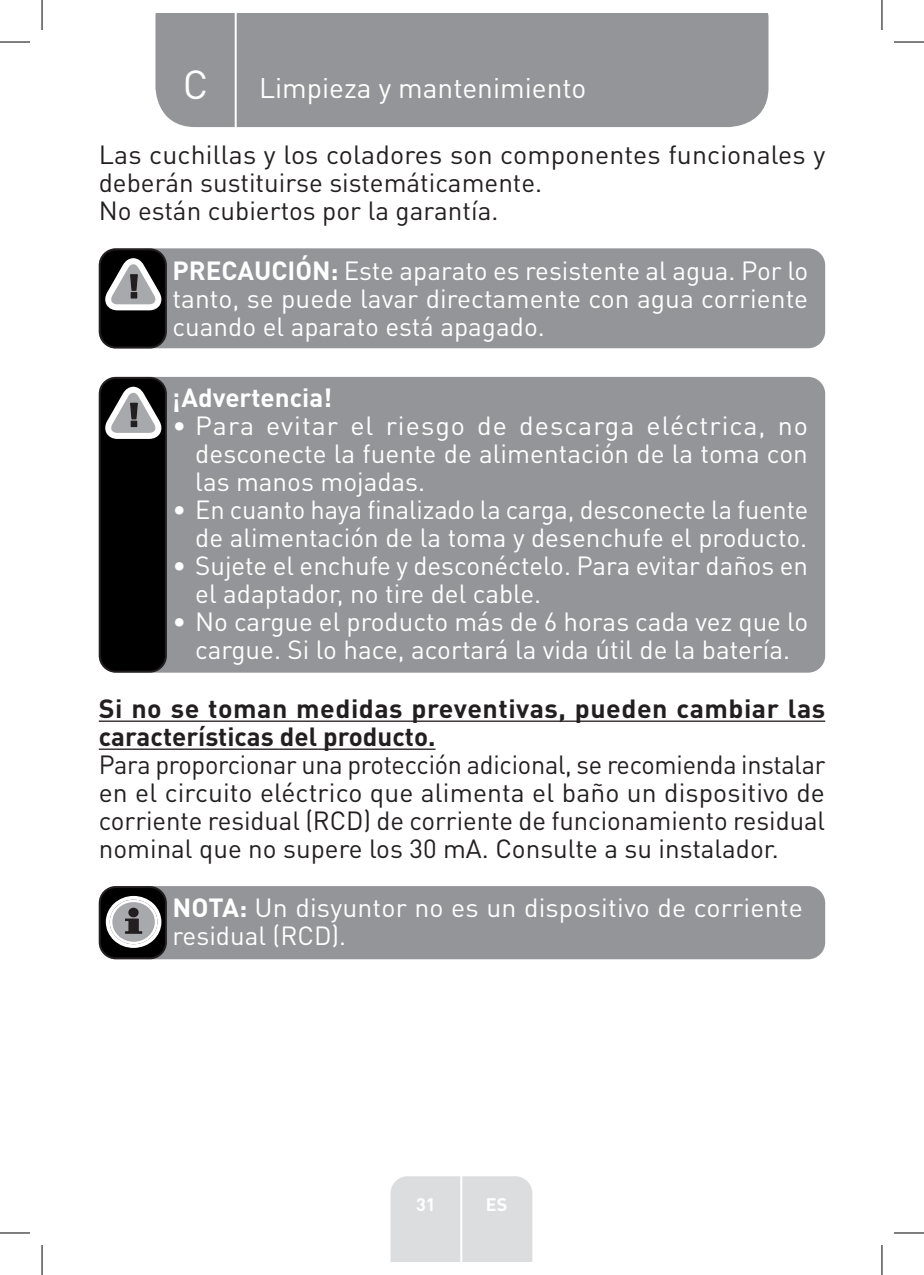
<style>
.page{position:relative;width:924px;height:1275px;background:#fff}
.page>*{position:absolute;margin:0;border:0;box-sizing:border-box;transform-origin:0 0}
.t1{font:40px "DIN Pro";color:#fff}
.TitreGauche__gabarit{font:28px "DIN Pro";color:#fff}
.Large_Text__3_2_mm__-_White{font:26px/28px "DIN Pro";color:#fff;text-align:justify}
.Large_Text__3_2_mm{font:26px/28px "DIN Pro";color:#231f20}
.Large_Text__3_2_mm__SB{font:700 26px/28px "DIN Pro";letter-spacing:.02em;color:#231f20}
.Large_Text__3_2_mm__-_White-2{font:700 26px "DIN Pro";color:#fff}
.t2{font:700 18px "DIN Pro";color:#fff}
.s1{font-weight:700}
</style>
<div class="page">
<div style="left:155px;top:14px;width:613px;height:113px;background:#939598"></div>
<div style="left:390px;top:1176px;width:142px;height:85px;background:#dcdddf"></div>
<hr style="left:460px;top:1153px;width:2px;height:108px;background:#fff">
<hr style="left:234px;top:14px;width:2px;height:116px;background:#fff">
<hr style="left:99px;top:720px;width:725px;height:2px;background:#231f20">
<hr style="left:99px;top:748px;width:336px;height:2px;background:#231f20">
<div style="left:99px;top:248px;width:725px;height:100px;background:#939598;border-radius:17px"></div>
<div style="left:100px;top:249px;width:66px;height:98px;background:#000;border-radius:16px"></div>
<div style="left:99px;top:248px;width:68px;height:100px;border:2px solid #231f20;border-radius:16px"></div>
<svg style="left:105px;top:258px;width:57px;height:52px"></svg>
<div style="left:99px;top:377px;width:725px;height:295px;background:#939598;border-radius:17px"></div>
<div style="left:100px;top:378px;width:66px;height:293px;background:#000;border-radius:16px"></div>
<div style="left:99px;top:377px;width:68px;height:295px;border:2px solid #231f20;border-radius:16px"></div>
<svg style="left:105px;top:387px;width:57px;height:52px"></svg>
<div style="left:99px;top:886px;width:725px;height:73px;background:#939598;border-radius:17px"></div>
<div style="left:100px;top:887px;width:66px;height:71px;background:#000;border-radius:16px"></div>
<div style="left:99px;top:886px;width:68px;height:73px;border:2px solid #231f20;border-radius:16px"></div>
<svg style="left:106px;top:896px;width:55px;height:52px"></svg>
<div style="left:128px;top:907px;width:11px;height:10px;background:#231f20;border-radius:50%"></div>
<hr style="left:0;top:42px;width:30px;height:1px;background:#000">
<hr style="left:893px;top:42px;width:30px;height:1px;background:#000">
<hr style="left:0;top:1232px;width:30px;height:1px;background:#000">
<hr style="left:893px;top:1232px;width:30px;height:1px;background:#000">
<hr style="left:42px;top:0;width:1px;height:30px;background:#000">
<hr style="left:42px;top:1245px;width:1px;height:30px;background:#000">
<hr style="left:881px;top:0;width:1px;height:30px;background:#000">
<hr style="left:881px;top:1245px;width:1px;height:30px;background:#000">
<p class="t1" style="left:183px;top:57px;width:27px">C</p>
<p class="TitreGauche__gabarit" style="left:259px;top:69px;width:328px">Limpieza y mantenimiento</p>
<p class="Large_Text__3_2_mm" style="left:99px;top:139px;width:727px">Las cuchillas y los coladores son componentes funcionales y deberán sustituirse sistemáticamente.</p>
<p class="Large_Text__3_2_mm" style="left:99px;top:195px;width:401px">No están cubiertos por la garantía.</p>
<p class="Large_Text__3_2_mm__-_White" style="left:172px;top:255px;width:637px"><span class="s1">PRECAUCIÓN:</span> Este aparato es resistente al agua. Por lo tanto, se puede lavar directamente con agua corriente cuando el aparato está apagado.</p>
<p class="Large_Text__3_2_mm__-_White-2" style="left:172px;top:380px;width:161px">¡Advertencia!</p>
<p class="Large_Text__3_2_mm__-_White" style="left:195px;top:410px;width:614px;text-indent:-23px">• Para evitar el riesgo de descarga eléctrica, no desconecte la fuente de alimentación de la toma con las manos mojadas.</p>
<p class="Large_Text__3_2_mm__-_White" style="left:172px;top:494px;width:637px;text-align:right">• En cuanto haya finalizado la carga, desconecte la fuente de alimentación de la toma y desenchufe el producto.</p>
<p class="Large_Text__3_2_mm__-_White" style="left:195px;top:550px;width:614px;text-indent:-23px">• Sujete el enchufe y desconéctelo. Para evitar daños en el adaptador, no tire del cable.</p>
<p class="Large_Text__3_2_mm__-_White" style="left:172px;top:606px;width:636px;text-align:center">• No cargue el producto más de 6 horas cada vez que lo cargue. Si lo hace, acortará la vida útil de la batería.</p>
<p class="Large_Text__3_2_mm__SB" style="left:99px;top:693px;width:727px">Si no se toman medidas preventivas, pueden cambiar las características del producto.</p>
<p class="Large_Text__3_2_mm" style="left:99px;top:749px;width:727px;text-align:justify">Para proporcionar una protección adicional, se recomienda instalar en el circuito eléctrico que alimenta el baño un dispositivo de corriente residual (RCD) de corriente de funcionamiento residual nominal que no supere los 30 mA. Consulte a su instalador.</p>
<p class="Large_Text__3_2_mm__-_White" style="left:172px;top:893px;width:631px"><span class="s1">NOTA:</span> Un disyuntor no es un dispositivo de corriente residual (RCD).</p>
<p class="t2" style="left:416px;top:1192px;width:21px">31</p>
<p class="t2" style="left:485px;top:1192px;width:23px">ES</p>
</div>
